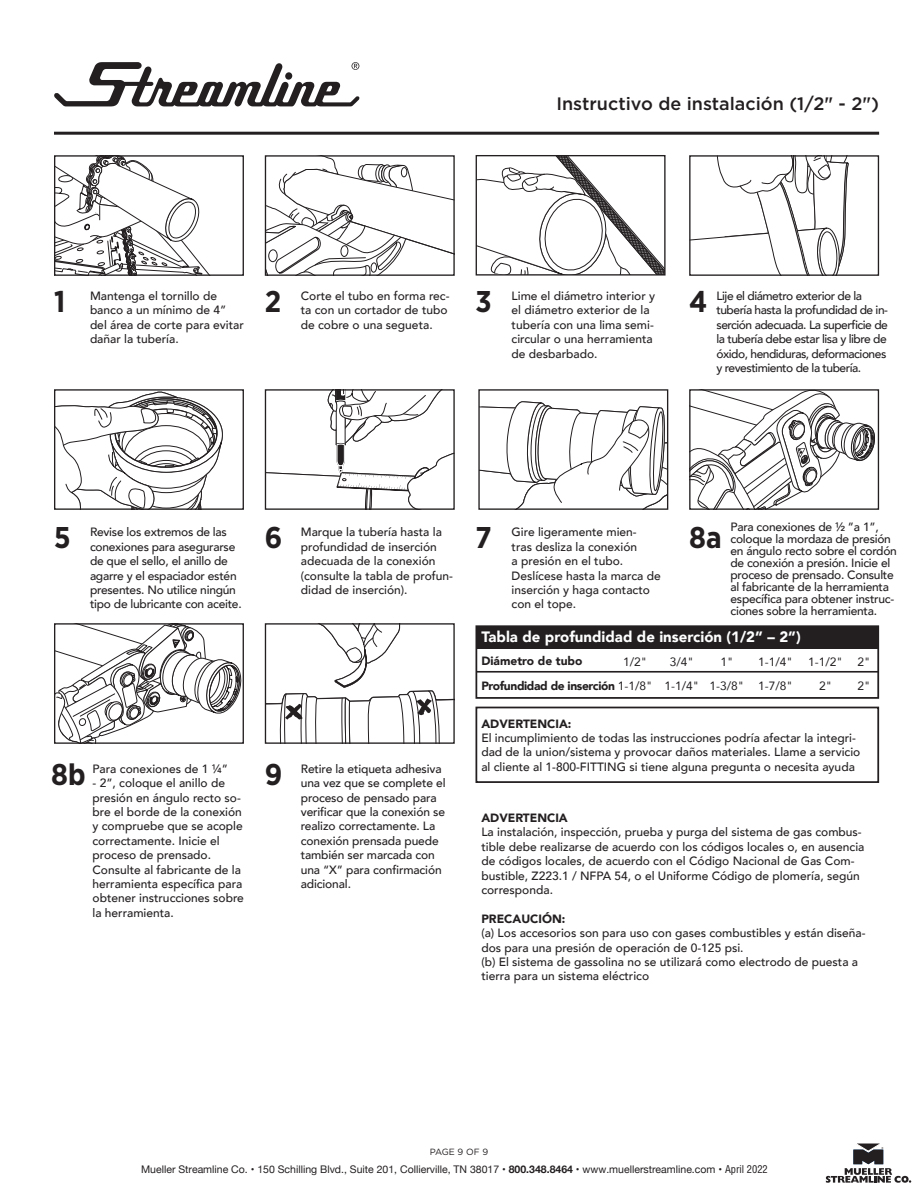
<style>
.page{position:relative;width:918px;height:1188px;background:#fff}
.page>*{position:absolute;margin:0;border:0;box-sizing:border-box;transform-origin:0 0}
.t1{font:700 30px "Gotham Narrow";color:#231f20}
.t2{font:500 18px "Gotham";color:#231f20}
.t3{font:900 15px "Avenir";color:#fff}
.t4{font:500 12px/14.4px "Avenir";color:#231f20}
.t5{font:500 12px/12px "Avenir";letter-spacing:-.02em;color:#231f20}
.t6{font:500 12px/14.4px "Avenir";letter-spacing:-.04em;color:#231f20}
.t7{font:900 12px "Avenir";color:#231f20}
.t8{font:12px "Avenir";color:#231f20}
.t9{font:900 12px "Avenir";letter-spacing:-.03em;color:#231f20}
.t10{font:10.5px "Helvetica Neue";color:#231f20}
.t11{font:9px "Gotham";letter-spacing:-.02em;color:#231f20}
.s1{font-weight:400}
.s2{font-weight:700}
.s3{font-family:"Helvetica LT Std";font-stretch:condensed}
</style>
<div class="page">
<svg style="left:826px;top:1143px;width:85px;height:40px"></svg>
<svg style="left:56px;top:157px;width:153px;height:117px"></svg>
<div style="left:54px;top:155px;width:190px;height:121px;border:1px solid #231f20"></div>
<svg style="left:267px;top:157px;width:186px;height:117px"></svg>
<div style="left:265px;top:155px;width:190px;height:121px;border:1px solid #231f20"></div>
<svg style="left:478px;top:157px;width:186px;height:117px"></svg>
<div style="left:476px;top:155px;width:190px;height:121px;border:1px solid #231f20"></div>
<svg style="left:691px;top:157px;width:158px;height:117px"></svg>
<div style="left:689px;top:155px;width:190px;height:121px;border:1px solid #231f20"></div>
<svg style="left:56px;top:391px;width:167px;height:117px"></svg>
<div style="left:54px;top:389px;width:190px;height:121px;border:1px solid #231f20"></div>
<svg style="left:267px;top:391px;width:186px;height:117px"></svg>
<div style="left:265px;top:389px;width:190px;height:121px;border:1px solid #231f20"></div>
<svg style="left:480px;top:401px;width:186px;height:107px"></svg>
<div style="left:478px;top:389px;width:190px;height:121px;border:1px solid #231f20"></div>
<svg style="left:691px;top:391px;width:184px;height:117px"></svg>
<div style="left:689px;top:389px;width:190px;height:121px;border:1px solid #231f20"></div>
<svg style="left:56px;top:625px;width:186px;height:117px"></svg>
<div style="left:54px;top:623px;width:190px;height:121px;border:1px solid #231f20"></div>
<svg style="left:267px;top:625px;width:186px;height:117px"></svg>
<div style="left:265px;top:623px;width:190px;height:121px;border:1px solid #231f20"></div>
<div style="left:475px;top:707px;width:404px;height:76px;border:2px solid #231f20"></div>
<div style="left:475px;top:625px;width:404px;height:74px;border:2px solid #231f20"></div>
<div style="left:476px;top:626px;width:402px;height:22px;background:#231f20"></div>
<hr style="left:476px;top:671px;width:402px;height:2px;background:#231f20">
<svg style="left:54px;top:62px;width:306px;height:45px"></svg>
<hr style="left:54px;top:132px;width:825px;height:3px;background:#231f20">
<p class="t2" style="left:556px;top:92px;width:324px">Instructivo de instalación (1/2" - 2")</p>
<p class="t1" style="left:54px;top:282px;width:13px">1</p>
<p class="t4" style="left:90px;top:288px;width:155px">Mantenga el tornillo de banco a un mínimo de 4” del área de corte para evitar dañar la tubería.</p>
<p class="t1" style="left:265px;top:282px;width:18px">2</p>
<p class="t4" style="left:301px;top:288px;width:150px">Corte el tubo en forma rec&shy;ta con un cortador de tubo de cobre o una segueta.</p>
<p class="t1" style="left:476px;top:282px;width:18px">3</p>
<p class="t4" style="left:512px;top:288px;width:145px">Lime el diámetro interior y el diámetro exterior de la tubería con una lima semi&shy;circular o una herramienta de desbarbado.</p>
<p class="t1" style="left:689px;top:282px;width:20px">4</p>
<p class="t6" style="left:716px;top:288px;width:173px">Lije el diámetro exterior de la tubería hasta la profundidad de in&shy;serción adecuada. La superficie de la tubería debe estar lisa y libre de óxido, hendiduras, deformaciones y revestimiento de la tubería.</p>
<p class="t1" style="left:54px;top:519px;width:18px">5</p>
<p class="t5" style="left:90px;top:524px;width:153px;line-height:14.4px">Revise los extremos de las conexiones para asegurarse de que el sello, el anillo de agarre y el espaciador estén presentes. No utilice ningún tipo de lubricante con aceite.</p>
<p class="t1" style="left:265px;top:519px;width:19px">6</p>
<p class="t4" style="left:301px;top:524px;width:154px">Marque la tubería hasta la profundidad de inserción adecuada de la conexión (consulte la tabla de profun&shy;didad de inserción).</p>
<p class="t1" style="left:51px;top:755px;width:36px">8b</p>
<p class="t4" style="left:93px;top:761px;width:137px">Para conexiones de 1 ¼”</p>
<p class="t4" style="left:93px;top:775px;width:153px">- 2”, coloque el anillo de presión en ángulo recto so&shy;bre el borde de la conexión y compruebe que se acople correctamente. Inicie el proceso de prensado.<br>Consulte al fabricante de la herramienta específica para obtener instrucciones sobre la herramienta.</p>
<p class="t1" style="left:265px;top:755px;width:19px">9</p>
<p class="t4" style="left:301px;top:761px;width:146px">Retire la etiqueta adhesiva una vez que se complete el proceso de pensado para verificar que la conexión se realizo correctamente. La conexión prensada puede también ser marcada con una “X” para confirmación adicional.</p>
<p class="t1" style="left:476px;top:519px;width:18px">7</p>
<p class="t4" style="left:512px;top:524px;width:151px">Gire ligeramente mien-<br>tras desliza la conexión<br>a presión en el tubo.<br>Deslícese hasta la marca de inserción y haga contacto con el tope.</p>
<p class="t1" style="left:689px;top:519px;width:34px">8a</p>
<p class="t5" style="left:730px;top:520px;width:168px">Para conexiones de ½ ”a 1”, coloque la mordaza de presión en ángulo recto sobre el cordón de conexión a presión. Inicie el proceso de prensado. Consulte al fabricante de la herramienta específica para obtener instruc&shy;ciones sobre la herramienta.</p>
<p class="t3" style="left:481px;top:624px;width:321px">Tabla de profundidad de inserción (1/2” – 2”)</p>
<p class="t8" style="left:623px;top:652px;width:26px">1/2"</p>
<p class="t8" style="left:664px;top:676px;width:36px">1-1/4"</p>
<p class="t8" style="left:709px;top:676px;width:36px">1-3/8"</p>
<p class="t8" style="left:758px;top:676px;width:36px">1-7/8"</p>
<p class="t8" style="left:819px;top:676px;width:14px">2"</p>
<p class="t7" style="left:481px;top:650px;width:103px">Diámetro de tubo</p>
<p class="t9" style="left:481px;top:675px;width:173px">Profundidad de inserción <span class="s1">1-1/8"</span></p>
<p class="t8" style="left:670px;top:652px;width:26px">3/4"</p>
<p class="t8" style="left:720px;top:652px;width:14px">1"</p>
<p class="t8" style="left:758px;top:652px;width:36px">1-1/4"</p>
<p class="t8" style="left:808px;top:652px;width:36px">1-1/2"</p>
<p class="t8" style="left:858px;top:652px;width:14px">2"</p>
<p class="t8" style="left:858px;top:676px;width:14px">2"</p>
<p class="t7" style="left:481px;top:713px;width:92px">ADVERTENCIA:</p>
<p class="t4" style="left:481px;top:730px;width:381px">El incumplimiento de todas las instrucciones podría afectar la integri&shy;dad de la union/sistema y provocar daños materiales. Llame a servicio al cliente al 1-800-FITTING si tiene alguna pregunta o necesita ayuda</p>
<p class="t7" style="left:481px;top:808px;width:88px">ADVERTENCIA</p>
<p class="t4" style="left:481px;top:824px;width:385px">La instalación, inspección, prueba y purga del sistema de gas combus&shy;tible debe realizarse de acuerdo con los códigos locales o, en ausencia de códigos locales, de acuerdo con el Código Nacional de Gas Com&shy;bustible, Z223.1 / NFPA 54, o el Uniforme Código de plomería, según corresponda.</p>
<p class="t7" style="left:481px;top:908px;width:85px">PRECAUCIÓN:</p>
<p class="t4" style="left:481px;top:925px;width:386px">(a) Los accesorios son para uso con gases combustibles y están diseña&shy;dos para una presión de operación de 0-125 psi.</p>
<p class="t4" style="left:481px;top:954px;width:378px">(b) El sistema de gassolina no se utilizará como electrodo de puesta a tierra para un sistema eléctrico</p>
<p class="t11" style="left:430px;top:1146px;width:60px">PAGE 9 OF 9</p>
<p class="t10" style="left:141px;top:1162px;width:628px">Mueller Streamline Co. • 150 Schilling Blvd., Suite 201, Collierville, TN 38017 • <span class="s2">800.348.8464</span> • www.muellerstreamline.com • <span class="s3">April 2022</span></p>
</div>
